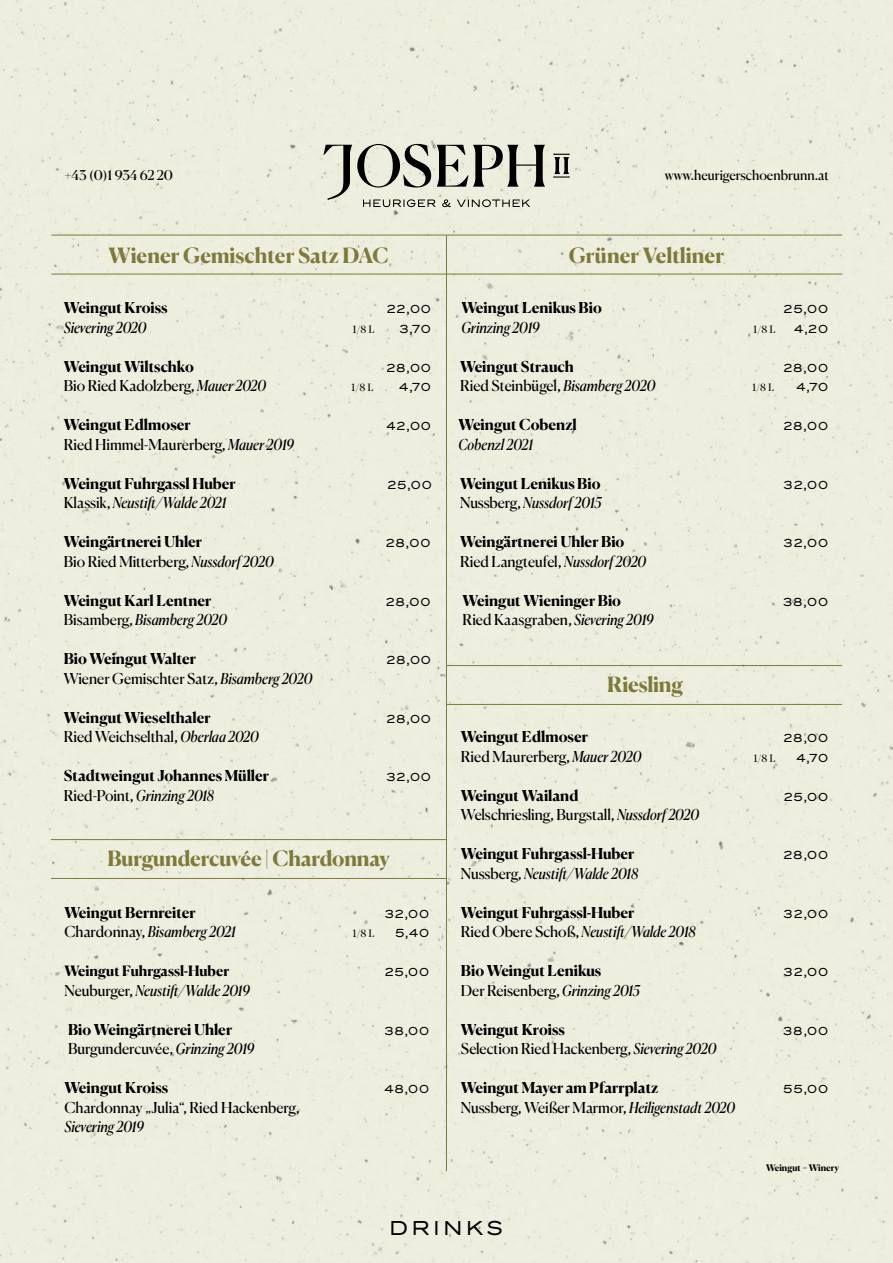
<style>
.page{position:relative;width:893px;height:1263px;background:#edeedd}
.page>*{position:absolute;margin:0;border:0;box-sizing:border-box;transform-origin:0 0}
.t1{font:700 21px "Canela";letter-spacing:-.01em;color:#7d7a3a}
.t2{font:19.5px "Trio Grotesk";letter-spacing:.12em;color:#000}
.t3{font:700 15px/19.5px "Canela";letter-spacing:-.005em;color:#000}
.t4{font:15px/19.5px "Canela";color:#000}
.t5{font:italic 15px "Canela";color:#000}
.t6{font:700 14.25px "Canela";letter-spacing:-.005em;color:#000}
.t7{font:13.5px "Canela";color:#000}
.t8{font:11.25px "Trio Grotesk";letter-spacing:.02em;color:#000}
.t9{font:10.5px "Noe Display";color:#000}
.t10{font:700 9px "Canela";color:#000}
.s1{font-weight:700}
.s2{font-style:italic}
.s3{font-weight:400}
.s4{font-weight:400;font-style:italic}
.s5{font-style:normal}
</style>
<div class="page">
<hr style="left:51px;top:235px;width:791px;height:1px;background:#7d7a3a">
<hr style="left:51px;top:274px;width:791px;height:1px;background:#7d7a3a">
<hr style="left:446px;top:235px;width:1px;height:936px;background:#7d7a3a">
<hr style="left:51px;top:878px;width:395px;height:1px;background:#7d7a3a">
<hr style="left:446px;top:704px;width:396px;height:1px;background:#7d7a3a">
<hr style="left:51px;top:839px;width:396px;height:1px;background:#7d7a3a">
<hr style="left:446px;top:665px;width:396px;height:1px;background:#7d7a3a">
<svg style="left:553px;top:153px;width:16px;height:25px"></svg>
<svg style="left:324px;top:144px;width:221px;height:63px"></svg>
<p class="t7" style="left:64px;top:165px;width:110px">+43 (0)1 934 62 20</p>
<p class="t7" style="left:665px;top:165px;width:166px">www.heurigerschoenbrunn.at</p>
<h1 class="t1" style="left:109px;top:239px;width:282px">Wiener Gemischter Satz DAC</h1>
<h1 class="t1" style="left:569px;top:239px;width:157px">Grüner Veltliner</h1>
<p class="t3" style="left:64px;top:297px;width:105px">Weingut Kroiss</p>
<p class="t5" style="left:64px;top:315px;width:84px">Sievering 2020</p>
<p class="t4" style="left:64px;top:355px;width:204px"><span class="s1">Weingut Wiltschko<br></span>Bio Ried Kadolzberg, <span class="s2">Mauer 2020</span></p>
<p class="t4" style="left:64px;top:414px;width:232px"><span class="s1">Weingut Edlmoser<br></span>Ried Himmel-Maurerberg, <span class="s2">Mauer 2019</span></p>
<p class="t9" style="left:352px;top:322px;width:23px">1/8 L</p>
<p class="t9" style="left:351px;top:381px;width:23px">1/8 L</p>
<p class="t8" style="left:386px;top:301px;width:46px">22,00</p>
<p class="t8" style="left:399px;top:321px;width:34px">3,70</p>
<p class="t8" style="left:386px;top:360px;width:47px">28,00</p>
<p class="t8" style="left:399px;top:379px;width:34px">4,70</p>
<p class="t8" style="left:386px;top:418px;width:47px">42,00</p>
<p class="t3" style="left:461px;top:297px;width:142px">Weingut Lenikus Bio</p>
<p class="t5" style="left:461px;top:315px;width:80px">Grinzing 2019</p>
<p class="t4" style="left:460px;top:355px;width:197px"><span class="s1">Weingut Strauch<br></span>Ried Steinbügel, <span class="s2">Bisamberg 2020</span></p>
<p class="t3" style="left:458px;top:414px;width:120px">Weingut Cobenzl</p>
<p class="t5" style="left:458px;top:432px;width:76px">Cobenzl 2021</p>
<p class="t9" style="left:753px;top:322px;width:23px">1/8 L</p>
<p class="t8" style="left:783px;top:301px;width:47px">25,00</p>
<p class="t8" style="left:794px;top:321px;width:36px">4,20</p>
<p class="t9" style="left:752px;top:381px;width:23px">1/8 L</p>
<p class="t8" style="left:783px;top:360px;width:47px">28,00</p>
<p class="t8" style="left:796px;top:379px;width:34px">4,70</p>
<p class="t8" style="left:783px;top:418px;width:47px">28,00</p>
<p class="t3" style="left:64px;top:472px;width:174px">Weingut Fuhrgassl Huber<br><span class="s3">Klassik,</span> <span class="s4">Neustift/Walde 2021</span></p>
<p class="t3" style="left:64px;top:531px;width:211px">Weingärtnerei Uhler<br><span class="s3">Bio Ried Mitterberg,</span> <span class="s4">Nussdorf 2020</span></p>
<p class="t8" style="left:387px;top:477px;width:47px">25,00</p>
<p class="t8" style="left:385px;top:535px;width:47px">28,00</p>
<p class="t3" style="left:460px;top:472px;width:143px">Weingut Lenikus Bio<br><span class="s3">Nussberg,</span> <span class="s4">Nussdorf 2015</span></p>
<p class="t3" style="left:460px;top:531px;width:188px">Weingärtnerei Uhler Bio<br><span class="s3">Ried Langteufel,</span> <span class="s4">Nussdorf 2020</span></p>
<p class="t8" style="left:783px;top:477px;width:47px">32,00</p>
<p class="t8" style="left:783px;top:535px;width:47px">32,00</p>
<p class="t3" style="left:64px;top:589px;width:165px">Weingut Karl Lentner<br><span class="s3">Bisamberg,</span> <span class="s4">Bisamberg 2020</span></p>
<p class="t8" style="left:385px;top:594px;width:47px">28,00</p>
<p class="t3" style="left:463px;top:589px;width:192px">Weingut Wieninger Bio<br><span class="s3">Ried Kaasgraben,</span> <span class="s4">Sievering 2019</span></p>
<p class="t8" style="left:783px;top:594px;width:47px">38,00</p>
<p class="t4" style="left:64px;top:648px;width:250px"><span class="s1">Bio Weingut Walter<br></span>Wiener Gemischter Satz, <span class="s2">Bisamberg 2020</span></p>
<p class="t3" style="left:64px;top:706px;width:197px">Weingut Wieselthaler<br><span class="s3">Ried Weichselthal,</span> <span class="s4">Oberlaa 2020</span></p>
<p class="t8" style="left:386px;top:652px;width:47px">28,00</p>
<p class="t8" style="left:386px;top:711px;width:47px">28,00</p>
<h1 class="t1" style="left:607px;top:668px;width:77px">Riesling</h1>
<p class="t3" style="left:461px;top:726px;width:182px">Weingut Edlmoser<br><span class="s3">Ried Maurerberg,</span> <span class="s4">Mauer 2020</span></p>
<p class="t9" style="left:753px;top:751px;width:23px">1/8 L</p>
<p class="t8" style="left:783px;top:730px;width:47px">28,00</p>
<p class="t8" style="left:796px;top:750px;width:34px">4,70</p>
<p class="t3" style="left:64px;top:765px;width:207px">Stadtweingut Johannes Müller<br><span class="s3">Ried-Point,</span> <span class="s4">Grinzing 2018</span></p>
<p class="t8" style="left:386px;top:769px;width:47px">32,00</p>
<p class="t4" style="left:461px;top:784px;width:240px"><span class="s1">Weingut Wailand<br></span>Welschriesling, Burgstall, <span class="s2">Nussdorf 2020</span></p>
<p class="t8" style="left:783px;top:789px;width:47px">25,00</p>
<h1 class="t1" style="left:107px;top:842px;width:284px">Burgundercuvée | Chardonnay</h1>
<p class="t3" style="left:64px;top:901px;width:173px">Weingut Bernreiter<br><span class="s3">Chardonnay,</span> <span class="s4">Bisamberg 2021</span></p>
<p class="t6" style="left:64px;top:960px;width:166px">Weingut Fuhrgassl-Huber</p>
<p class="t5" style="left:64px;top:978px;width:187px"><span class="s5">Neuburger,</span> Neustift/Walde 2019</p>
<p class="t9" style="left:352px;top:927px;width:23px">1/8 L</p>
<p class="t8" style="left:384px;top:906px;width:47px">32,00</p>
<p class="t8" style="left:395px;top:925px;width:36px">5,40</p>
<p class="t8" style="left:384px;top:964px;width:47px">25,00</p>
<p class="t3" style="left:461px;top:843px;width:179px">Weingut Fuhrgassl-Huber<br><span class="s3">Nussberg,</span> <span class="s4">Neustift/Walde 2018</span></p>
<p class="t3" style="left:461px;top:901px;width:236px">Weingut Fuhrgassl-Huber<br><span class="s3">Ried Obere Schoß,</span> <span class="s4">Neustift/Walde 2018</span></p>
<p class="t3" style="left:461px;top:960px;width:180px">Bio Weingut Lenikus<br><span class="s3">Der Reisenberg,</span> <span class="s4">Grinzing 2015</span></p>
<p class="t8" style="left:783px;top:847px;width:47px">28,00</p>
<p class="t8" style="left:783px;top:906px;width:47px">32,00</p>
<p class="t8" style="left:783px;top:964px;width:47px">32,00</p>
<p class="t3" style="left:68px;top:1018px;width:188px">Bio Weingärtnerei Uhler<br><span class="s3">Burgundercuvée,</span> <span class="s4">Grinzing 2019</span></p>
<p class="t8" style="left:384px;top:1023px;width:47px">38,00</p>
<p class="t4" style="left:461px;top:1018px;width:257px"><span class="s1">Weingut Kroiss<br></span>Selection Ried Hackenberg, <span class="s2">Sievering 2020</span></p>
<p class="t8" style="left:783px;top:1023px;width:47px">38,00</p>
<p class="t3" style="left:64px;top:1077px;width:105px">Weingut Kroiss</p>
<p class="t4" style="left:64px;top:1096px;width:237px">Chardonnay „Julia“, Ried Hackenberg,</p>
<p class="t5" style="left:64px;top:1115px;width:81px">Sievering 2019</p>
<p class="t8" style="left:384px;top:1081px;width:47px">48,00</p>
<p class="t3" style="left:461px;top:1077px;width:276px">Weingut Mayer am Pfarrplatz<br><span class="s3">Nussberg, Weißer Marmor,</span> <span class="s4">Heiligenstadt 2020</span></p>
<p class="t8" style="left:783px;top:1081px;width:47px">55,00</p>
<p class="t10" style="left:766px;top:1161px;width:75px">Weingut = Winery</p>
<h2 class="t2" style="left:389px;top:1215px;width:116px">DRINKS</h2>
</div>
